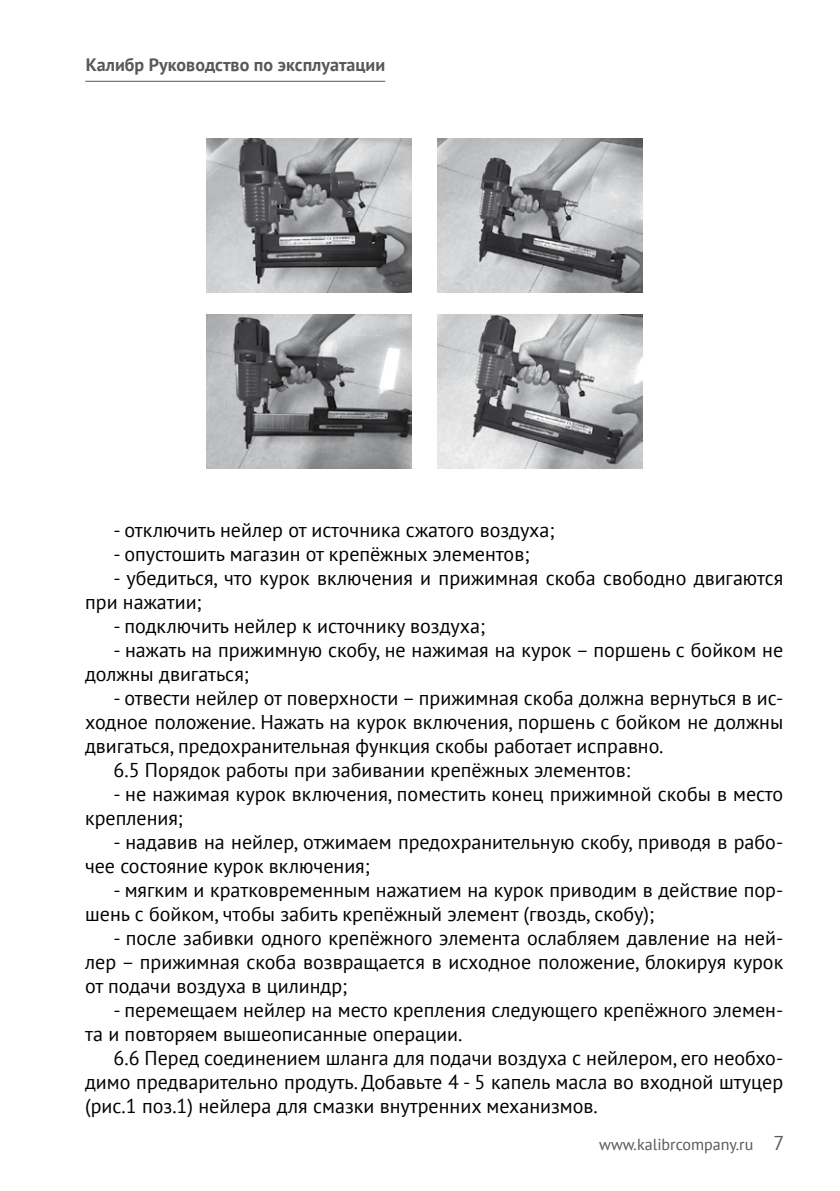
<style>
.page{position:relative;width:840px;height:1191px;background:#fff}
.page>*{position:absolute;margin:0;border:0;box-sizing:border-box;transform-origin:0 0}
.t1{font:20px/24px "PT Sans";color:#000}
.t2{font:700 18px "PT Sans";color:#58585a}
.t3{font:16px "PT Sans";color:#58585a}
.s1{font-size:20px}
</style>
<div class="page">
<hr style="left:85px;top:81px;width:300px;height:1px;background:#58585a">
<img style="left:206px;top:139px;width:205px;height:153px">
<img style="left:437px;top:315px;width:205px;height:154px">
<img style="left:206px;top:315px;width:205px;height:153px">
<img style="left:437px;top:138px;width:205px;height:154px">
<p class="t2" style="left:86px;top:52px;width:301px">Калибр Руководство по эксплуатации</p>
<p class="t1" style="left:113px;top:517px;width:442px">- отключить нейлер от источника сжатого воздуха;</p>
<p class="t1" style="left:113px;top:541px;width:417px">- опустошить магазин от крепёжных элементов;</p>
<p class="t1" style="left:85px;top:565px;width:699px;text-indent:28px">- убедиться, что курок включения и прижимная скоба свободно двигаются при нажатии;</p>
<p class="t1" style="left:113px;top:613px;width:373px">- подключить нейлер к источнику воздуха;</p>
<p class="t1" style="left:85px;top:637px;width:699px;text-indent:28px">- нажать на прижимную скобу, не нажимая на курок – поршень с бойком не должны двигаться;</p>
<p class="t1" style="left:113px;top:685px;width:670px">- отвести нейлер от поверхности – прижимная скоба должна вернуться в ис-</p>
<p class="t1" style="left:85px;top:709px;width:699px">ходное положение. Нажать на курок включения, поршень с бойком не должны</p>
<p class="t1" style="left:85px;top:733px;width:579px">двигаться, предохранительная функция скобы работает исправно.</p>
<p class="t1" style="left:113px;top:757px;width:518px">6.5 Порядок работы при забивании крепёжных элементов:</p>
<p class="t1" style="left:85px;top:781px;width:699px;text-indent:28px">- не нажимая курок включения, поместить конец прижимной скобы в место крепления;</p>
<p class="t1" style="left:85px;top:829px;width:699px;text-indent:28px">- надавив на нейлер, отжимаем предохранительную скобу, приводя в рабо&shy;чее состояние курок включения;</p>
<p class="t1" style="left:85px;top:877px;width:699px;text-indent:28px">- мягким и кратковременным нажатием на курок приводим в действие пор&shy;шень с бойком, чтобы забить крепёжный элемент (гвоздь, скобу);</p>
<p class="t1" style="left:85px;top:925px;width:699px;text-align:justify;text-indent:28px">- после забивки одного крепёжного элемента ослабляем давление на ней&shy;лер – прижимная скоба возвращается в исходное положение, блокируя курок от подачи воздуха в цилиндр;</p>
<p class="t1" style="left:85px;top:997px;width:699px;text-indent:28px">- перемещаем нейлер на место крепления следующего крепёжного элемен&shy;та и повторяем вышеописанные операции.</p>
<p class="t1" style="left:85px;top:1045px;width:699px;text-align:justify;text-indent:28px">6.6 Перед соединением шланга для подачи воздуха с нейлером, его необхо&shy;димо предварительно продуть. Добавьте 4 - 5 капель масла во входной штуцер (рис.1 поз.1) нейлера для смазки внутренних механизмов.</p>
<p class="t3" style="left:599px;top:1133px;width:186px">www.kalibrcompany.ru <span class="s1">7</span></p>
</div>
